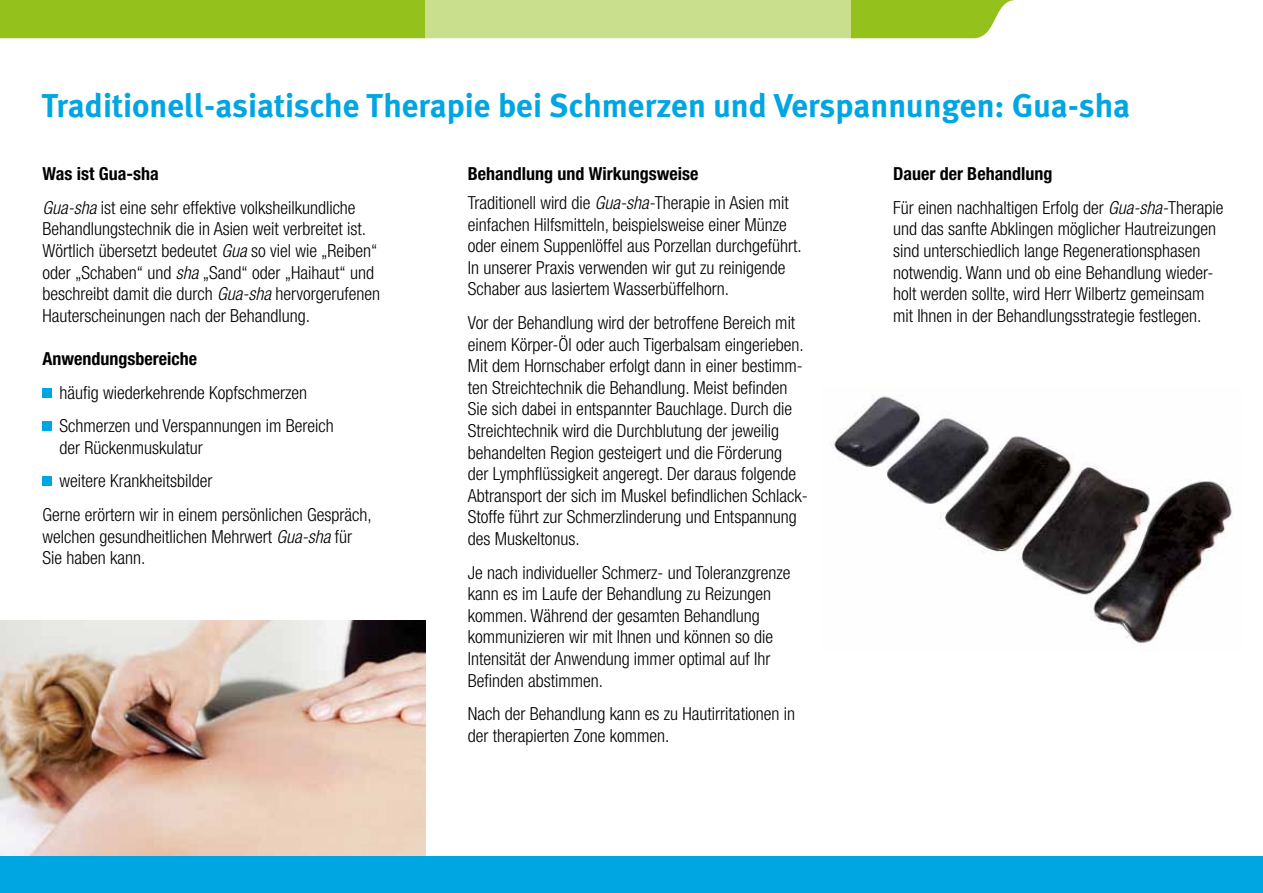
<style>
.page{position:relative;width:1263px;height:893px;background:#fff}
.page>*{position:absolute;margin:0;border:0;box-sizing:border-box;transform-origin:0 0}
.t1{font:700 33px "Meta Plus";color:#00a6e2}
.t2{font:300 condensed 18px/21.6px "Helvetica Neue";color:#000}
.t3{font:700 condensed 18px "Helvetica Neue";color:#000}
.s1{font-weight:700}
.s2{font-style:italic}
</style>
<div class="page">
<div style="left:43px;top:388px;width:9px;height:10px;background:#00a6e2"></div>
<div style="left:43px;top:421px;width:9px;height:10px;background:#00a6e2"></div>
<div style="left:43px;top:477px;width:9px;height:9px;background:#00a6e2"></div>
<div style="left:0;top:0;width:1015px;height:38px;background:#94c11c"></div>
<div style="left:425px;top:0;width:425px;height:39px;background:#c9df8d"></div>
<img style="left:0;top:621px;width:425px;height:236px">
<div style="left:0;top:857px;width:1263px;height:36px;background:#00a6e2"></div>
<img style="left:831px;top:396px;width:401px;height:250px">
<h1 class="t1" style="left:41px;top:87px;width:1090px">Traditionell-asiatische Therapie bei Schmerzen und Verspannungen: Gua-sha</h1>
<p class="t2" style="left:43px;top:157px;width:315px;line-height:33.6px"><span class="s1">Was ist Gua-sha<br></span><span class="s2">Gua-sha</span> ist eine sehr effektive volksheilkundliche</p>
<p class="t2" style="left:43px;top:218px;width:339px">Behandlungstechnik die in Asien weit verbreitet ist.<br>Wörtlich übersetzt bedeutet <span class="s2">Gua</span> so viel wie „Reiben“ oder „Schaben“ und <span class="s2">sha</span> „Sand“ oder „Haihaut“ und beschreibt damit die durch <span class="s2">Gua-sha</span> hervorgerufenen Hauterscheinungen nach der Behandlung.</p>
<p class="t3" style="left:43px;top:348px;width:156px">Anwendungsbereiche</p>
<p class="t2" style="left:60px;top:375px;width:276px;line-height:33.6px">häufig wiederkehrende Kopfschmerzen<br>Schmerzen und Verspannungen im Bereich</p>
<p class="t2" style="left:60px;top:436px;width:145px">der Rückenmuskulatur</p>
<p class="t2" style="left:60px;top:470px;width:154px">weitere Krankheitsbilder</p>
<p class="t2" style="left:43px;top:504px;width:331px">Gerne erörtern wir in einem persönlichen Gespräch,</p>
<p class="t2" style="left:43px;top:525px;width:311px">welchen gesundheitlichen Mehrwert <span class="s2">Gua-sha</span> für<br>Sie haben kann.</p>
<p class="t2" style="left:468px;top:159px;width:323px;line-height:29.1px"><span class="s1">Behandlung und Wirkungsweise<br></span>Traditionell wird die <span class="s2">Gua-sha</span>-Therapie in Asien mit</p>
<p class="t2" style="left:468px;top:213px;width:336px">einfachen Hilfsmitteln, beispielsweise einer Münze oder einem Suppenlöffel aus Porzellan durchgeführt.<br>In unserer Praxis verwenden wir gut zu reinigende Schaber aus lasiertem Wasserbüffelhorn.</p>
<p class="t2" style="left:468px;top:312px;width:342px">Vor der Behandlung wird der betroffene Bereich mit einem Körper-Öl oder auch Tigerbalsam eingerieben.<br>Mit dem Hornschaber erfolgt dann in einer bestimm&shy;ten Streichtechnik die Behandlung. Meist befinden Sie sich dabei in entspannter Bauchlage. Durch die Streichtechnik wird die Durchblutung der jeweilig behandelten Region gesteigert und die Förderung<br>der Lymphflüssigkeit angeregt. Der daraus folgende Abtransport der sich im Muskel befindlichen Schlack-Stoffe führt zur Schmerzlinderung und Entspannung des Muskeltonus.</p>
<p class="t2" style="left:468px;top:561px;width:324px">Je nach individueller Schmerz- und Toleranzgrenze kann es im Laufe der Behandlung zu Reizungen kommen. Während der gesamten Behandlung kommunizieren wir mit Ihnen und können so die Intensität der Anwendung immer optimal auf Ihr Befinden abstimmen.</p>
<p class="t2" style="left:468px;top:703px;width:329px">Nach der Behandlung kann es zu Hautirritationen in der therapierten Zone kommen.</p>
<p class="t2" style="left:893px;top:157px;width:332px;line-height:33.6px"><span class="s1">Dauer der Behandlung<br></span>Für einen nachhaltigen Erfolg der <span class="s2">Gua-sha</span>-Therapie</p>
<p class="t2" style="left:893px;top:218px;width:325px">und das sanfte Abklingen möglicher Hautreizungen sind unterschiedlich lange Regenerationsphasen notwendig. Wann und ob eine Behandlung wieder&shy;holt werden sollte, wird Herr Wilbertz gemeinsam mit Ihnen in der Behandlungsstrategie festlegen.</p>
</div>
